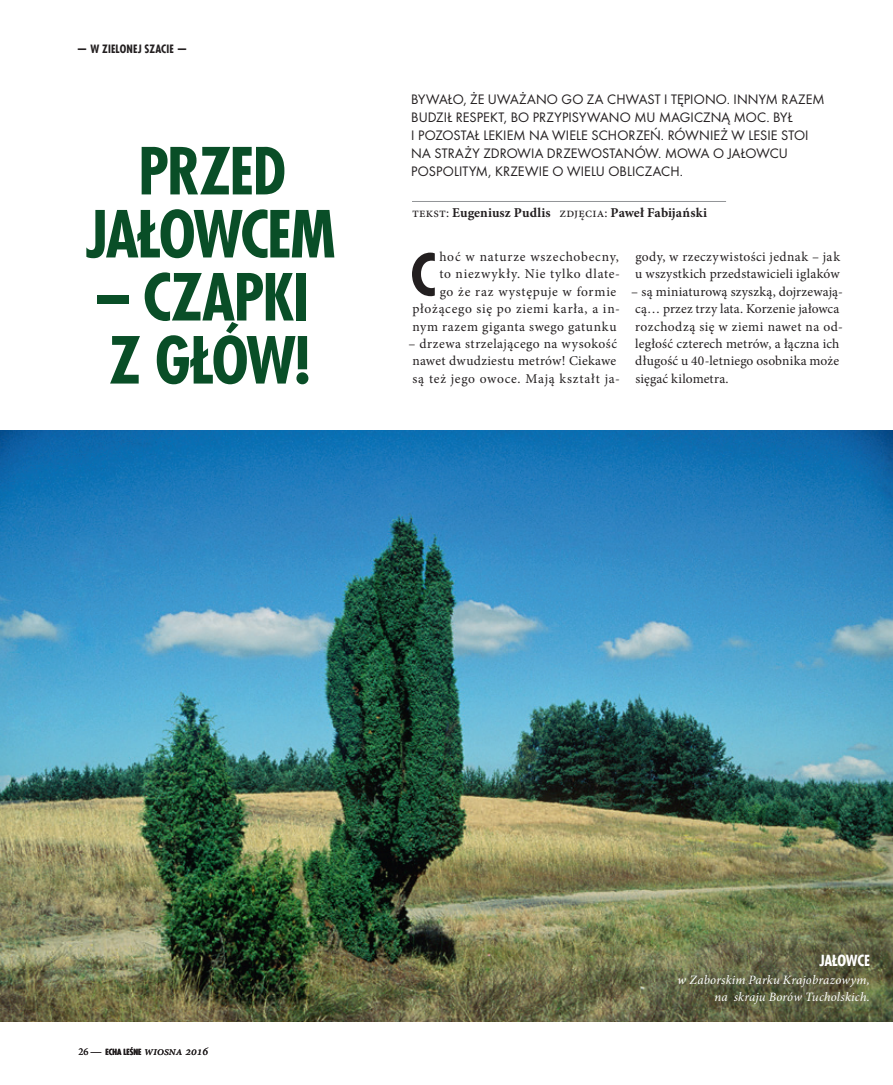
<style>
.page{position:relative;width:893px;height:1085px;background:#fff}
.page>*{position:absolute;margin:0;border:0;box-sizing:border-box;transform-origin:0 0}
.t1{font:700 condensed 63px/63px "Futura CE";letter-spacing:-.03em;color:#094e27;text-align:center}
.t2{font:700 condensed 56.55px "Futura CE";color:#231f20}
.t3{font:700 condensed 15px "Futura CE";color:#fff}
.t4{font:14.25px/18px "Futura Boo";letter-spacing:.01em;color:#231f20}
.t5{font:13.5px/17.4px "Minion Pro";letter-spacing:.025em;color:#231f20}
.t6{font:13.5px/17.4px "Minion Pro";letter-spacing:.05em;color:#231f20;text-align:right}
.t7{font:700 13.5px "Minion Pro";letter-spacing:.005em;color:#231f20}
.t8{font:italic 12.75px/17.4px "Minion Pro";letter-spacing:.015em;color:#fff;text-align:right}
.t9{font:italic 12.3px "Minion Pro";color:#231f20}
.t10{font:700 condensed 11.25px "Futura CE";letter-spacing:.015em;color:#231f20}
.t11{font:10.5px "Minion Pro";color:#231f20}
.t12{font:700 condensed 8.25px "Futura CE";color:#231f20}
.s1{font-weight:400}
.s2{font-family:"Placard MT Pro";font-stretch:condensed}
</style>
<div class="page">
<img style="left:0;top:430px;width:893px;height:591px">
<hr style="left:412px;top:201px;width:314px;height:1px;background:#939598">
<p class="t10" style="left:77px;top:42px;width:113px">— W ZIELONEJ SZACIE —</p>
<h1 class="t1" style="left:86px;top:139px;width:252px">PRZED<br>JAŁOWCE M</h1>
<h1 class="t1" style="left:97px;top:265px;width:214px;text-align:left">– CZAPKI<br>Z GŁÓW!</h1>
<p class="t4" style="left:411px;top:90px;width:415px">BYWAŁO, ŻE UWAŻANO GO ZA CHWAST I TĘPIONO. I NNYM RAZEM BUDZIŁ RESPEKT, BO PRZYPISYWANO MU MAGICZNĄ MOC. BYŁ<br>I POZOSTAŁ LEKIEM NA WIELE SCHORZEŃ. RÓWNIEŻ W LESIE STOI NA STRAŻY ZDROWIA DRZEWOSTANÓW. MOWA O JAŁOWCU POSPOLITYM, KRZEWIE O WIELU OBLICZACH.</p>
<p class="t7" style="left:412px;top:203px;width:297px"><span class="s1">tekst:</span> Eugeniusz Pudlis <span class="s1">zdjęcia:</span> Paweł Fabijański</p>
<p class="t6" style="left:412px;top:248px;width:209px">hoć w naturze wszechobecny,<br>to niezwykły. Nie tylko dlate-<br>go że raz występuje w formie płożącego się po ziemi karła, a in&shy;nym razem giganta swego gatunku</p>
<p class="t5" style="left:408px;top:335px;width:213px">– drzewa strzelającego na wysokość nawet dwudziestu metrów! Ciekawe są też jego owoce. Mają kształt ja-</p>
<h2 class="t2" style="left:411px;top:238px;width:27px">C</h2>
<p class="t5" style="left:635px;top:248px;width:207px">gody, w rzeczywistości jednak – jak u wszystkich przedstawicieli iglaków</p>
<p class="t5" style="left:631px;top:283px;width:213px">– są miniaturową szyszką, dojrzewają&shy;cą… przez trzy lata. Korzenie jałowca rozchodzą się w ziemi nawet na od&shy;ległość czterech metrów, a łączna ich długość u 40-letniego osobnika może sięgać kilometra.</p>
<p class="t11" style="left:78px;top:1044px;width:24px">26 <span class="s2">—</span></p>
<p class="t12" style="left:106px;top:1046px;width:37px">ECHA LEŚNE</p>
<p class="t9" style="left:144px;top:1042px;width:66px">wiosna 2016</p>
<p class="t3" style="left:819px;top:950px;width:45px">JAŁOWCE</p>
<p class="t8" style="left:677px;top:970px;width:194px">w Zaborskim Parku Krajobrazowym, na skraju Borów Tucholskich.</p>
</div>
